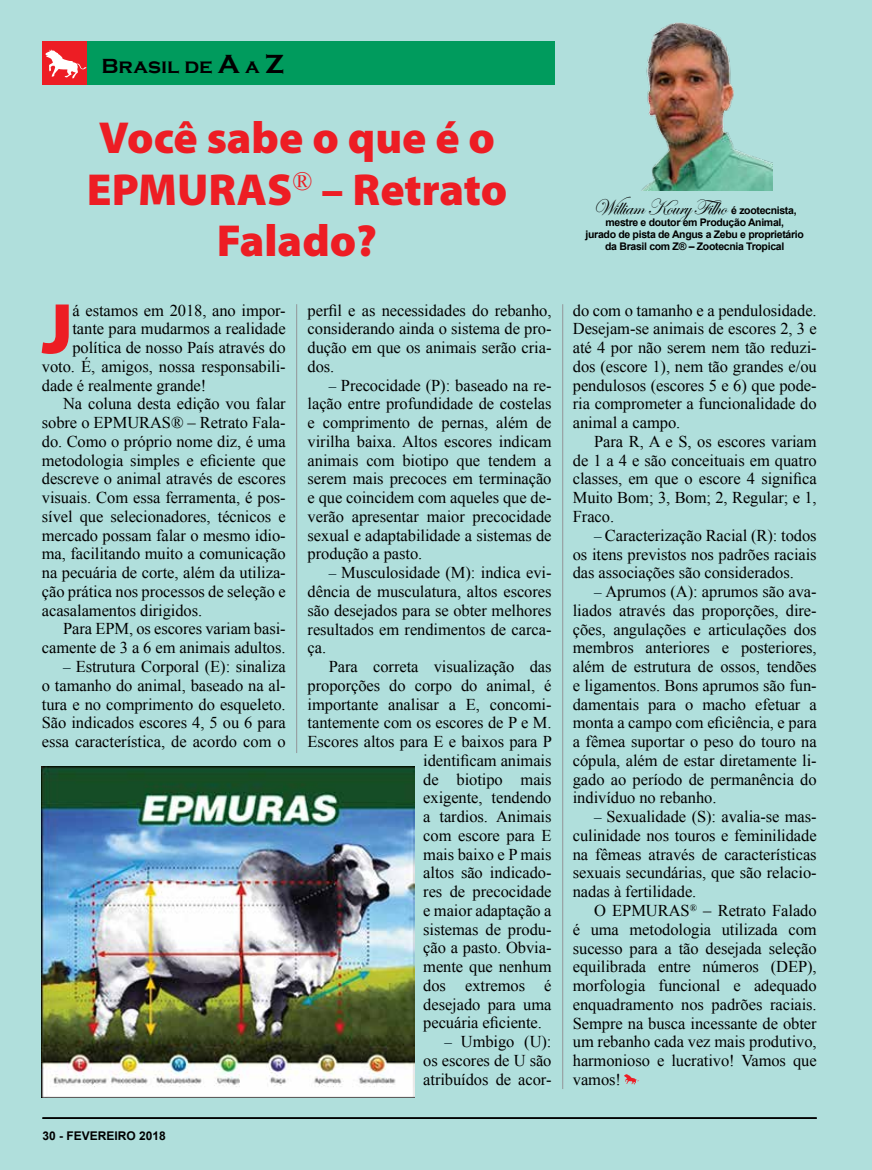
<style>
.page{position:relative;width:872px;height:1170px;background:#fff}
.page>*{position:absolute;margin:0;border:0;box-sizing:border-box;transform-origin:0 0}
.t1{font:900 72.15px "Myriad Pro";color:#ed1d24}
.t2{font:900 45px/51.8px "Myriad Pro";color:#ed1d24;text-align:center}
.t3{font:22.5px "Edwardian Script ITC";letter-spacing:-.03em;color:#000}
.t4{font:700 21px "Copperplate Gothic";color:#000}
.t5{font:16.5px/18.8px "Times New Roman";letter-spacing:-.005em;color:#000;text-align:justify}
.t6{font:700 12px "Arial";color:#000}
.t7{font:700 10.5px/12px "Arial";letter-spacing:-.03em;color:#000;text-align:center}
.s1{font-size:27px}
.s2{font-size:15px;color:#031c24}
.s3{font-family:"Arial";font-weight:700;font-size:10.5px}
</style>
<div class="page">
<div style="left:0;top:0;width:872px;height:1169px;background:#b0dfdc"></div>
<div style="left:87px;top:41px;width:467px;height:44px;background:#009b5d"></div>
<div style="left:43px;top:41px;width:44px;height:44px;background:#ed1d24"></div>
<svg style="left:45px;top:49px;width:41px;height:29px"></svg>
<hr style="left:296px;top:304px;width:1px;height:449px;background:#939598">
<hr style="left:562px;top:304px;width:1px;height:784px;background:#939598">
<svg style="left:624px;top:1074px;width:15px;height:10px"></svg>
<img style="left:641px;top:22px;width:131px;height:169px">
<hr style="left:42px;top:1117px;width:774px;height:1px;background:#000">
<img style="left:42px;top:766px;width:373px;height:331px">
<p class="t4" style="left:102px;top:55px;width:184px">Brasil de <span class="s1">A</span> a <span class="s1">Z</span></p>
<h2 class="t2" style="left:87px;top:112px;width:422px">Você sabe o que é o<br>EPMURAS<sup>®</sup> – Retrato<br>Falado?</h2>
<h1 class="t1" style="left:42px;top:288px;width:32px">J</h1>
<p class="t5" style="left:72px;top:300px;width:215px">á estamos em 2018, ano impor-</p>
<p class="t5" style="left:72px;top:319px;width:215px">tante para mudarmos a realidade</p>
<p class="t5" style="left:72px;top:338px;width:215px">política de nosso País através do</p>
<p class="t5" style="left:42px;top:357px;width:245px">voto. É, amigos, nossa responsabili-</p>
<p class="t5" style="left:42px;top:375px;width:166px">dade é realmente grande!</p>
<p class="t5" style="left:63px;top:394px;width:224px">Na coluna desta edição vou falar</p>
<p class="t5" style="left:42px;top:413px;width:245px">sobre o EPMURAS® – Retrato Fala-</p>
<p class="t5" style="left:42px;top:432px;width:245px">do. Como o próprio nome diz, é uma</p>
<p class="t5" style="left:42px;top:450px;width:245px">metodologia simples e eficiente que</p>
<p class="t5" style="left:42px;top:469px;width:245px">descreve o animal através de escores</p>
<p class="t5" style="left:42px;top:488px;width:245px">visuais. Com essa ferramenta, é pos-</p>
<p class="t5" style="left:42px;top:506px;width:245px">sível que selecionadores, técnicos e</p>
<p class="t5" style="left:42px;top:525px;width:245px">mercado possam falar o mesmo idio-</p>
<p class="t5" style="left:42px;top:544px;width:245px">ma, facilitando muito a comunicação</p>
<p class="t5" style="left:42px;top:563px;width:245px">na pecuária de corte, além da utiliza-</p>
<p class="t5" style="left:42px;top:581px;width:245px">ção prática nos processos de seleção e</p>
<p class="t5" style="left:42px;top:600px;width:162px">acasalamentos dirigidos.</p>
<p class="t5" style="left:63px;top:619px;width:224px">Para EPM, os escores variam basi-</p>
<p class="t5" style="left:42px;top:638px;width:245px">camente de 3 a 6 em animais adultos.</p>
<p class="t5" style="left:42px;top:657px;width:245px;text-indent:21px"><span class="s2">–</span> Estrutura Corporal (E): sinaliza o tamanho do animal, baseado na al&shy;tura e no comprimento do esqueleto.<br>São indicados escores 4, 5 ou 6 para essa característica, de acordo com o</p>
<p class="t6" style="left:43px;top:1127px;width:125px">30 - FEVEREIRO 2018</p>
<p class="t5" style="left:308px;top:300px;width:245px">perfil e as necessidades do rebanho, considerando ainda o sistema de pro&shy;dução em que os animais serão cria&shy;dos.</p>
<p class="t5" style="left:308px;top:375px;width:245px;text-indent:21px"><span class="s2">–</span> Precocidade (P): baseado na re&shy;lação entre profundidade de costelas e comprimento de pernas, além de virilha baixa. Altos escores indicam animais com biotipo que tendem a serem mais precoces em terminação e que coincidem com aqueles que de&shy;verão apresentar maior precocidade sexual e adaptabilidade a sistemas de produção a pasto.</p>
<p class="t5" style="left:308px;top:563px;width:245px;text-indent:21px"><span class="s2">–</span> Musculosidade (M): indica evi&shy;dência de musculatura, altos escores são desejados para se obter melhores resultados em rendimentos de carca&shy;ça.</p>
<p class="t5" style="left:329px;top:657px;width:224px">Para correta visualização das</p>
<p class="t5" style="left:308px;top:675px;width:245px">proporções do corpo do animal, é</p>
<p class="t5" style="left:308px;top:694px;width:245px">importante analisar a E, concomi-</p>
<p class="t5" style="left:308px;top:713px;width:245px">tantemente com os escores de P e M.</p>
<p class="t5" style="left:308px;top:732px;width:246px">Escores altos para E e baixos para P</p>
<p class="t5" style="left:423px;top:750px;width:130px">identificam animais</p>
<p class="t5" style="left:423px;top:769px;width:130px">de biotipo mais</p>
<p class="t5" style="left:423px;top:788px;width:130px">exigente, tendendo</p>
<p class="t5" style="left:423px;top:806px;width:130px">a tardios. Animais</p>
<p class="t5" style="left:423px;top:825px;width:130px">com escore para E</p>
<p class="t5" style="left:423px;top:844px;width:130px">mais baixo e P mais</p>
<p class="t5" style="left:423px;top:863px;width:130px">altos são indicado-</p>
<p class="t5" style="left:423px;top:881px;width:130px">res de precocidade</p>
<p class="t5" style="left:423px;top:900px;width:130px">e maior adaptação a</p>
<p class="t5" style="left:423px;top:919px;width:130px">sistemas de produ-</p>
<p class="t5" style="left:423px;top:938px;width:130px">ção a pasto. Obvia-</p>
<p class="t5" style="left:423px;top:956px;width:130px">mente que nenhum</p>
<p class="t5" style="left:423px;top:975px;width:130px">dos extremos é</p>
<p class="t5" style="left:423px;top:994px;width:130px">desejado para uma</p>
<p class="t5" style="left:423px;top:1013px;width:120px">pecuária eficiente.</p>
<p class="t5" style="left:423px;top:1032px;width:130px;text-indent:21px"><span class="s2">–</span> Umbigo (U): os escores de U são atribuídos de acor-</p>
<h3 class="t3" style="left:593px;top:195px;width:205px">William Koury Filho <span class="s3">é zootecnista,</span></h3>
<p class="t7" style="left:585px;top:217px;width:220px">mestre e doutor em Produção Animal,<br>jurado de pista de Angus a Zebu e proprietário da Brasil com Z® – Zootecnia Tropical</p>
<p class="t5" style="left:573px;top:300px;width:245px">do com o tamanho e a pendulosidade.<br>Desejam-se animais de escores 2, 3 e até 4 por não serem nem tão reduzi&shy;dos (escore 1), nem tão grandes e/ou pendulosos (escores 5 e 6) que pode&shy;ria comprometer a funcionalidade do animal a campo.</p>
<p class="t5" style="left:573px;top:432px;width:245px;text-indent:21px">Para R, A e S, os escores variam de 1 a 4 e são conceituais em quatro classes, em que o escore 4 significa Muito Bom; 3, Bom; 2, Regular; e 1, Fraco.</p>
<p class="t5" style="left:573px;top:525px;width:245px;text-indent:21px"><span class="s2">–</span> Caracterização Racial (R): todos os itens previstos nos padrões raciais das associações são considerados.</p>
<p class="t5" style="left:573px;top:582px;width:245px;text-indent:21px"><span class="s2">–</span> Aprumos (A): aprumos são ava&shy;liados através das proporções, dire&shy;ções, angulações e articulações dos membros anteriores e posteriores, além de estrutura de ossos, tendões e ligamentos. Bons aprumos são fun&shy;damentais para o macho efetuar a monta a campo com eficiência, e para a fêmea suportar o peso do touro na cópula, além de estar diretamente li&shy;gado ao período de permanência do indivíduo no rebanho.</p>
<p class="t5" style="left:573px;top:807px;width:245px;text-indent:21px"><span class="s2">–</span> Sexualidade (S): avalia-se mas&shy;culinidade nos touros e feminilidade na fêmeas através de características sexuais secundárias, que são relacio&shy;nadas à fertilidade.</p>
<p class="t5" style="left:573px;top:900px;width:245px;text-indent:21px">O EPMURAS<sup>®</sup> – Retrato Falado é uma metodologia utilizada com sucesso para a tão desejada seleção equilibrada entre números (DEP), morfologia funcional e adequado enquadramento nos padrões raciais.<br>Sempre na busca incessante de obter um rebanho cada vez mais produtivo, harmonioso e lucrativo! Vamos que vamos!</p>
</div>
